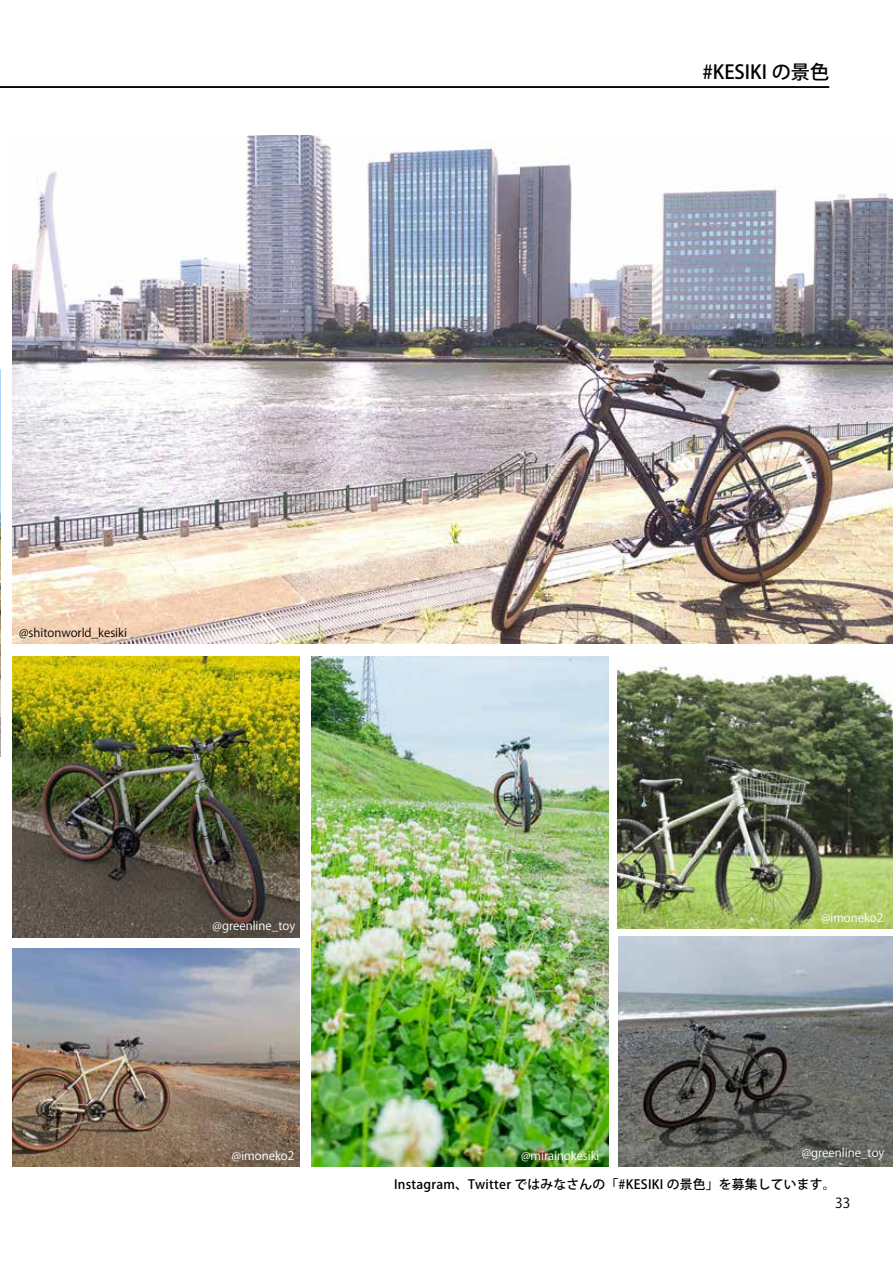
<style>
.page{position:relative;width:893px;height:1263px;background:#fff}
.page>*{position:absolute;margin:0;border:0;box-sizing:border-box;transform-origin:0 0}
.t1{font:500 19.2px "Koz Go Pro";color:#000}
.t2{font:13.8px "Koz Go Pro";color:#000}
.t3{font:500 12.75px "Koz Go Pro";letter-spacing:.02em;color:#000}
.t4{font:11.7px "Koz Go Pro";color:#fff}
.t5{font:11.7px "Koz Go Pro";color:#000}
</style>
<div class="page">
<hr style="left:0;top:86px;width:829px;height:2px;background:#000">
<img style="left:0;top:369px;width:1px;height:387px">
<img style="left:13px;top:135px;width:880px;height:508px">
<img style="left:13px;top:656px;width:287px;height:282px">
<img style="left:311px;top:656px;width:297px;height:510px">
<img style="left:618px;top:659px;width:275px;height:270px">
<img style="left:13px;top:948px;width:287px;height:218px">
<img style="left:618px;top:937px;width:275px;height:229px">
<h1 class="t1" style="left:702px;top:59px;width:128px">#KESIKI の景色</h1>
<p class="t5" style="left:19px;top:625px;width:109px">@shitonworld_kesiki</p>
<p class="t4" style="left:213px;top:918px;width:84px">@greenline_toy</p>
<p class="t4" style="left:232px;top:1148px;width:64px">@imoneko2</p>
<p class="t4" style="left:521px;top:1148px;width:80px">@mirainokesiki</p>
<p class="t4" style="left:821px;top:910px;width:64px">@imoneko2</p>
<p class="t4" style="left:802px;top:1145px;width:84px">@greenline_toy</p>
<p class="t3" style="left:394px;top:1176px;width:443px">Instagram、Twitter ではみなさんの「#KESIKI の景色」を募集しています。</p>
<p class="t2" style="left:835px;top:1194px;width:17px">33</p>
</div>
